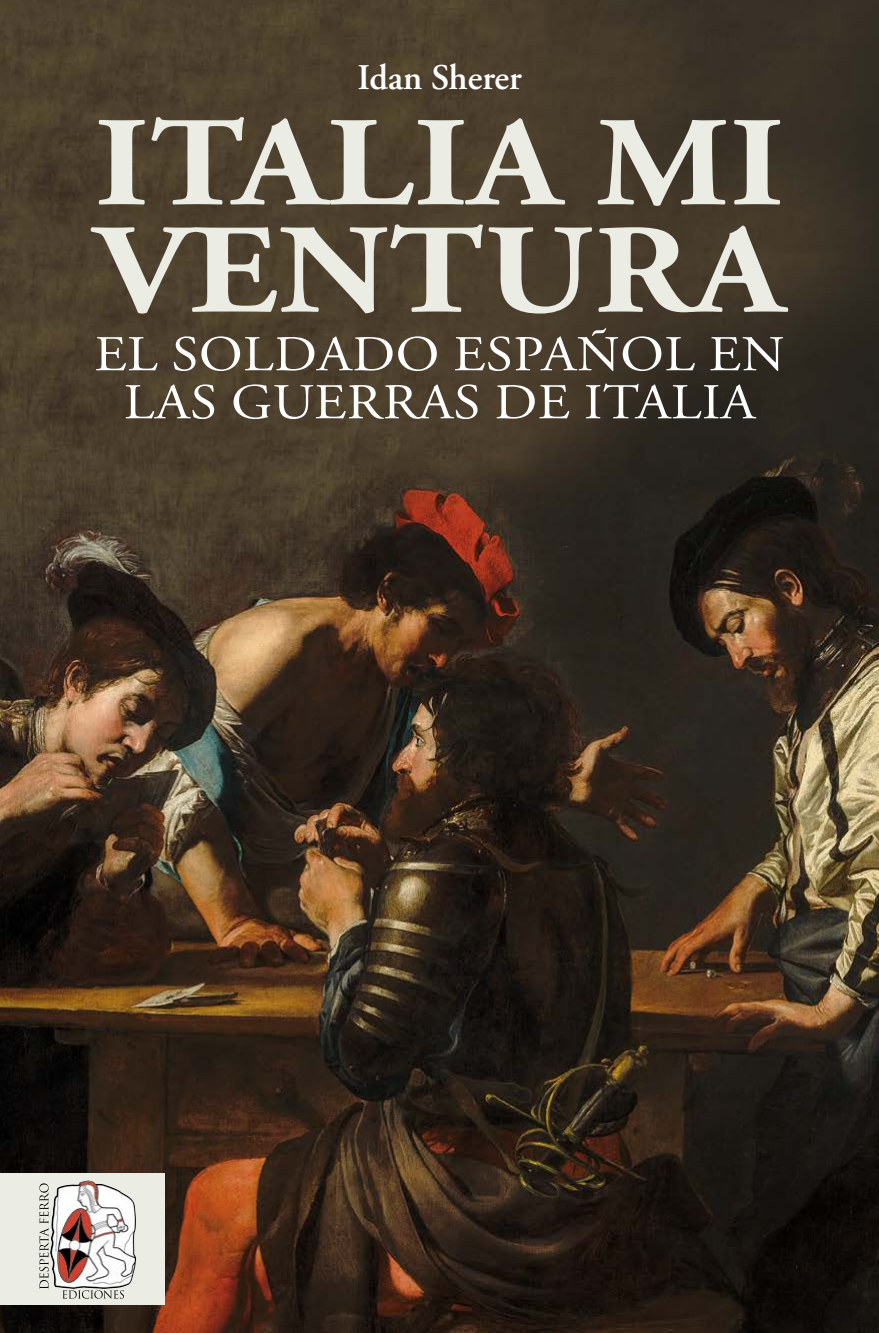
<style>
.page{position:relative;width:879px;height:1333px;background:#fff}
.page>*{position:absolute;margin:0;border:0;box-sizing:border-box;transform-origin:0 0}
.t1{font:700 127px/107.4px "Adobe Garamond Pro";letter-spacing:.01em;color:#ebece3;scale:1.15 1}
.t2{font:50px/48px "Adobe Garamond Pro";letter-spacing:.01em;color:#fff;text-align:center;scale:1.1 1}
.t3{font:600 36px "Adobe Garamond Pro";color:#fff}
</style>
<div class="page">
<img style="left:1px;top:0;width:878px;height:1332px">
<hr style="left:0;top:0;width:1px;height:1332px;background:#8d3232">
<svg style="left:0;top:1173px;width:164px;height:131px;fill:#ebece3"></svg>
<img style="left:51px;top:1180px;width:37px;height:44px">
<svg style="left:39px;top:1183px;width:10px;height:105px"></svg>
<svg style="left:62px;top:1290px;width:62px;height:8px"></svg>
<p class="t3" style="left:357px;top:55px;width:166px">Idan Sherer</p>
<h1 class="t1" style="left:95px;top:107px;width:601px">ITALIA MI<br>VENTURA</h1>
<p class="t2" style="left:94px;top:332px;width:629px">EL SOLDADO ESPAÑOL EN<br>LAS GUERRAS DE ITALIA</p>
</div>
